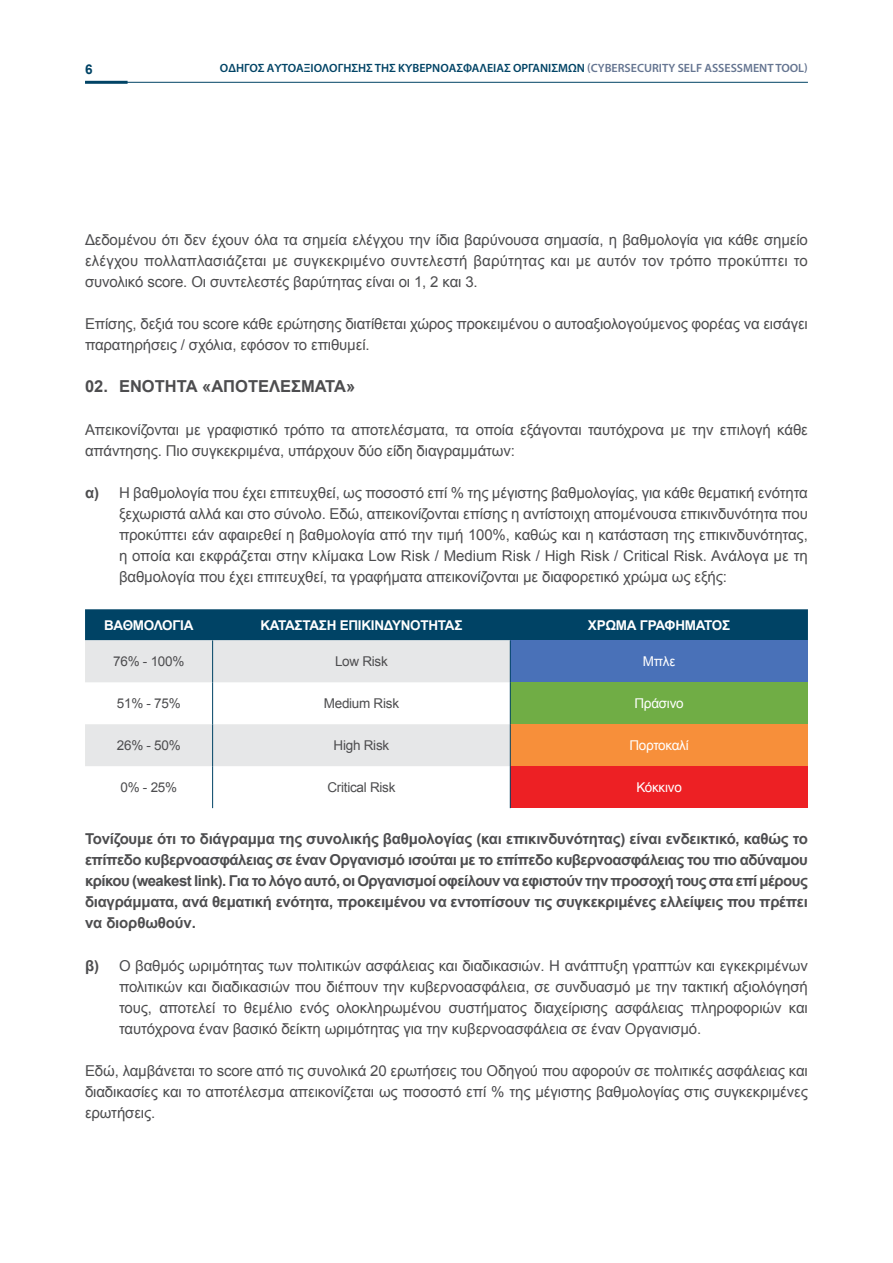
<style>
.page{position:relative;width:893px;height:1263px;background:#fff}
.page>*{position:absolute;margin:0;border:0;box-sizing:border-box;transform-origin:0 0}
.t1{font:700 16.5px "Arial";color:#4d4d4f}
.t2{font:15px/21px "Arial";letter-spacing:-.01em;color:#4d4d4f;text-align:justify}
.t3{font:700 15px/21px "Arial";letter-spacing:-.02em;color:#4d4d4f;text-align:justify}
.t4{font:13.5px "Arial";letter-spacing:-.02em;color:#4d4d4f}
.t5{font:700 13.5px "Arial";letter-spacing:-.02em;color:#fff}
.t6{font:13.5px "Arial";letter-spacing:-.02em;color:#fff}
.t7{font:700 13.5px "Arial";color:#004365}
.t8{font:600 12px "Myriad Pro";color:#004365}
.s1{color:#657591}
.s2{font-weight:700}
</style>
<div class="page">
<hr style="left:85px;top:82px;width:723px;height:1px;background:#004365">
<hr style="left:85px;top:81px;width:43px;height:3px;background:#004365">
<div style="left:85px;top:609px;width:723px;height:31px;background:#004365"></div>
<svg style="left:85px;top:640px;width:425px;height:126px;fill:#e6e7e8"></svg>
<div style="left:510px;top:640px;width:298px;height:42px;background:#4971b8"></div>
<div style="left:510px;top:682px;width:298px;height:42px;background:#70ad45"></div>
<div style="left:510px;top:724px;width:298px;height:42px;background:#f78f3a"></div>
<div style="left:510px;top:766px;width:298px;height:42px;background:#ed2024"></div>
<hr style="left:212px;top:640px;width:1px;height:42px;background:#004365">
<hr style="left:510px;top:640px;width:1px;height:42px;background:#004365">
<hr style="left:212px;top:682px;width:1px;height:42px;background:#004365">
<hr style="left:510px;top:682px;width:1px;height:42px;background:#004365">
<hr style="left:212px;top:724px;width:1px;height:42px;background:#004365">
<hr style="left:510px;top:724px;width:1px;height:42px;background:#004365">
<hr style="left:212px;top:766px;width:1px;height:42px;background:#004365">
<hr style="left:510px;top:766px;width:1px;height:42px;background:#004365">
<p class="t7" style="left:85px;top:60px;width:9px">6</p>
<p class="t8" style="left:220px;top:60px;width:589px">ΟΔΗΓΌΣ ΑΥΤΟΑΞΙΟΛΌΓΗΣΗΣ ΤΗΣ ΚΥΒΕΡΝΟΑΣΦΆΛΕΙΑΣ ΟΡΓΑΝΙΣΜΏΝ <span class="s1">(CYBERSECURITY SELF ASSESSMENT TOOL)</span></p>
<p class="t2" style="left:85px;top:229px;width:724px">Δεδομένου ότι δεν έχουν όλα τα σημεία ελέγχου την ίδια βαρύνουσα σημασία, η βαθμολογία για κάθε σημείο ελέγχου πολλαπλασιάζεται με συγκεκριμένο συντελεστή βαρύτητας και με αυτόν τον τρόπο προκύπτει το συνολικό score. Οι συντελεστές βαρύτητας είναι οι 1, 2 και 3.</p>
<p class="t2" style="left:85px;top:314px;width:724px">Επίσης, δεξιά του score κάθε ερώτησης διατίθεται χώρος προκειμένου ο αυτοαξιολογούμενος φορέας να εισάγει παρατηρήσεις / σχόλια, εφόσον το επιθυμεί.</p>
<p class="t1" style="left:85px;top:376px;width:272px">02. ΕΝΟΤΗΤΑ «ΑΠΟΤΕΛΈΣΜΑΤΑ»</p>
<p class="t2" style="left:85px;top:419px;width:724px">Απεικονίζονται με γραφιστικό τρόπο τα αποτελέσματα, τα οποία εξάγονται ταυτόχρονα με την επιλογή κάθε απάντησης. Πιο συγκεκριμένα, υπάρχουν δύο είδη διαγραμμάτων:</p>
<p class="t2" style="left:119px;top:482px;width:690px;text-indent:-34px"><span class="s2">α)</span> Η βαθμολογία που έχει επιτευχθεί, ως ποσοστό επί % της μέγιστης βαθμολογίας, για κάθε θεματική ενότητα ξεχωριστά αλλά και στο σύνολο. Εδώ, απεικονίζονται επίσης η αντίστοιχη απομένουσα επικινδυνότητα που προκύπτει εάν αφαιρεθεί η βαθμολογία από την τιμή 100%, καθώς και η κατάσταση της επικινδυνότητας, η οποία και εκφράζεται στην κλίμακα Low Risk / Medium Risk / High Risk / Critical Risk. Ανάλογα με τη βαθμολογία που έχει επιτευχθεί, τα γραφήματα απεικονίζονται με διαφορετικό χρώμα ως εξής:</p>
<p class="t5" style="left:104px;top:616px;width:91px">ΒΑΘΜΟΛΟΓΊΑ</p>
<p class="t5" style="left:260px;top:616px;width:204px">ΚΑΤΆΣΤΑΣΗ ΕΠΙΚΙΝΔΥΝΌΤΗΤΑΣ</p>
<p class="t5" style="left:588px;top:616px;width:144px">ΧΡΏΜΑ ΓΡΑΦΉΜΑΤΟΣ</p>
<p class="t4" style="left:113px;top:653px;width:73px">76% - 100%</p>
<p class="t4" style="left:335px;top:653px;width:54px">Low Risk</p>
<p class="t6" style="left:643px;top:653px;width:34px">Μπλε</p>
<p class="t4" style="left:117px;top:695px;width:65px">51% - 75%</p>
<p class="t4" style="left:324px;top:695px;width:77px">Medium Risk</p>
<p class="t6" style="left:634px;top:695px;width:51px">Πράσινο</p>
<p class="t4" style="left:117px;top:737px;width:65px">26% - 50%</p>
<p class="t4" style="left:334px;top:737px;width:57px">High Risk</p>
<p class="t6" style="left:629px;top:737px;width:61px">Πορτοκαλί</p>
<p class="t4" style="left:120px;top:779px;width:58px">0% - 25%</p>
<p class="t4" style="left:327px;top:779px;width:69px">Critical Risk</p>
<p class="t6" style="left:636px;top:779px;width:47px">Κόκκινο</p>
<p class="t3" style="left:85px;top:829px;width:724px">Τονίζουμε ότι το διάγραμμα της συνολικής βαθμολογίας (και επικινδυνότητας) είναι ενδεικτικό, καθώς το επίπεδο κυβερνοασφάλειας σε έναν Οργανισμό ισούται με το επίπεδο κυβερνοασφάλειας του πιο αδύναμου κρίκου (weakest link). Για το λόγο αυτό, οι Οργανισμοί οφείλουν να εφιστούν την προσοχή τους στα επί μέρους διαγράμματα, ανά θεματική ενότητα, προκειμένου να εντοπίσουν τις συγκεκριμένες ελλείψεις που πρέπει να διορθωθούν.</p>
<p class="t2" style="left:119px;top:955px;width:690px;text-indent:-34px"><span class="s2">β)</span> Ο βαθμός ωριμότητας των πολιτικών ασφάλειας και διαδικασιών. Η ανάπτυξη γραπτών και εγκεκριμένων πολιτικών και διαδικασιών που διέπουν την κυβερνοασφάλεια, σε συνδυασμό με την τακτική αξιολόγησή τους, αποτελεί το θεμέλιο ενός ολοκληρωμένου συστήματος διαχείρισης ασφάλειας πληροφοριών και ταυτόχρονα έναν βασικό δείκτη ωριμότητας για την κυβερνοασφάλεια σε έναν Οργανισμό.</p>
<p class="t2" style="left:85px;top:1060px;width:724px">Εδώ, λαμβάνεται το score από τις συνολικά 20 ερωτήσεις του Οδηγού που αφορούν σε πολιτικές ασφάλειας και διαδικασίες και το αποτέλεσμα απεικονίζεται ως ποσοστό επί % της μέγιστης βαθμολογίας στις συγκεκριμένες ερωτήσεις.</p>
</div>
